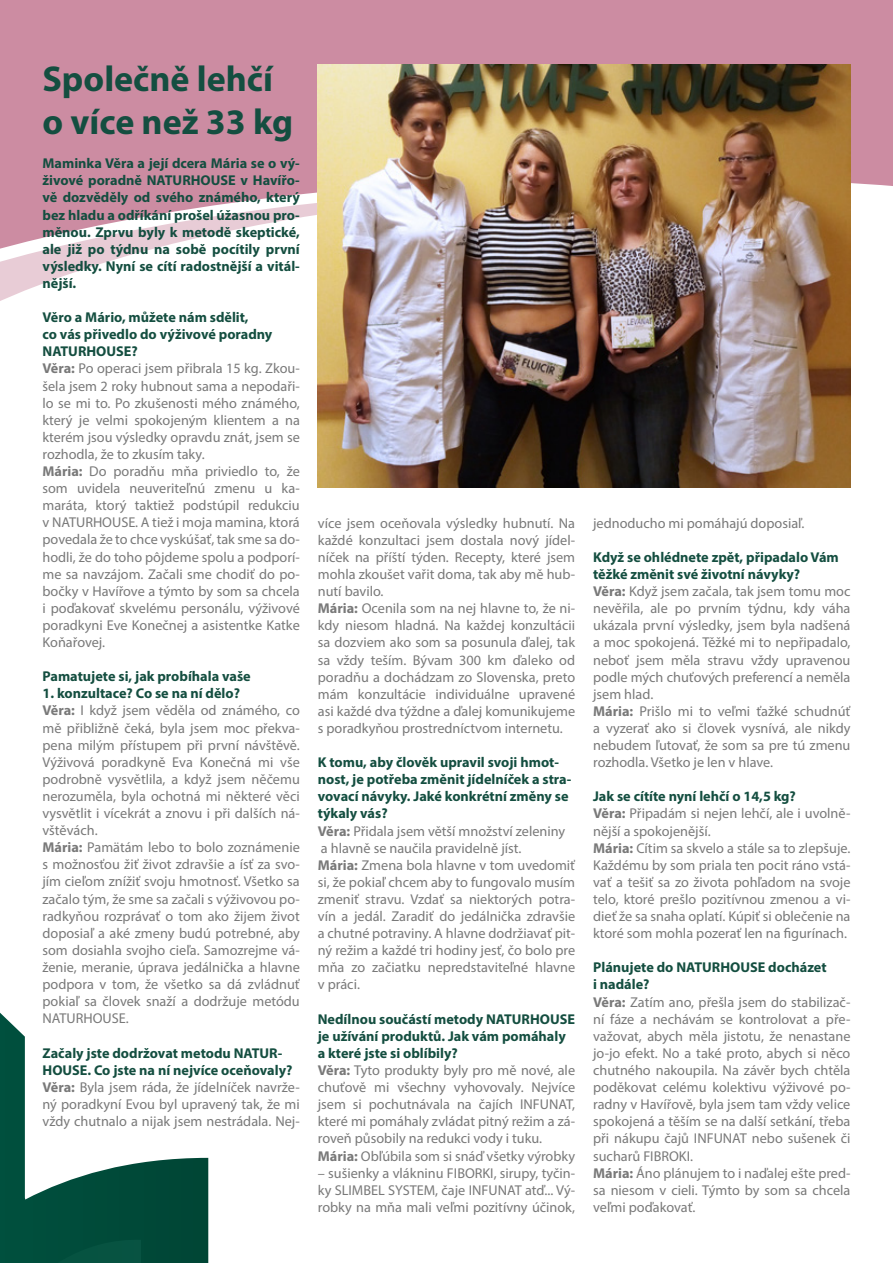
<style>
.page{position:relative;width:893px;height:1263px;background:#fff}
.page>*{position:absolute;margin:0;border:0;box-sizing:border-box;transform-origin:0 0}
.t1{font:700 36px/43.2px "Myriad Pro";color:#144e40}
.t2{font:14.25px/17.1px "Myriad Pro";color:#797979}
.t3{font:700 14.25px/17.1px "Myriad Pro";color:#144e40;text-align:justify}
.s1{font-weight:700;color:#144e40}
.s2{font-weight:700}
</style>
<div class="page">
<svg style="left:0;top:1013px;width:208px;height:250px"></svg>
<svg style="left:0;top:268px;width:851px;height:43px"></svg>
<svg style="left:0;top:0;width:893px;height:255px;background:#d198ab"></svg>
<img style="left:318px;top:64px;width:532px;height:424px">
<h1 class="t1" style="left:43px;top:56px;width:252px">Společně lehčí o více než 33 kg</h1>
<p class="t3" style="left:43px;top:154px;width:259px">Maminka Věra a její dcera Mária se o vý&shy;živové poradně NATURHOUSE v Havířo&shy;vě dozvěděly od svého známého, který bez hladu a odříkání prošel úžasnou pro&shy;měnou. Zprvu byly k metodě skeptické, ale již po týdnu na sobě pocítily první výsledky. Nyní se cítí radostnější a vitál&shy;nější.</p>
<p class="t2" style="left:43px;top:309px;width:259px"><span class="s1">Věro a Mário, můžete nám sdělit,<br>co vás přivedlo do výživové poradny NATURHOUSE?<br></span><span class="s2">Věra:</span> Po operaci jsem přibrala 15 kg. Zkou&shy;šela jsem 2 roky hubnout sama a nepodaři&shy;lo se mi to. Po zkušenosti mého známého, který je velmi spokojeným klientem a na kterém jsou výsledky opravdu znát, jsem se rozhodla, že to zkusím taky.<br><span class="s2">Mária:</span> Do poradňu mňa priviedlo to, že som uvidela neuveriteľnú zmenu u ka&shy;maráta, ktorý taktiež podstúpil redukciu v NATURHOUSE. A tiež i moja mamina, ktorá povedala že to chce vyskúšať, tak sme sa do&shy;hodli, že do toho pôjdeme spolu a podporí&shy;me sa navzájom. Začali sme chodiť do po&shy;bočky v Havířove a týmto by som sa chcela i poďakovať skvelému personálu, výživové poradkyni Eve Konečnej a asistentke Katke Koňařovej.</p>
<p class="t3" style="left:43px;top:667px;width:210px">Pamatujete si, jak probíhala vaše</p>
<p class="t2" style="left:43px;top:685px;width:259px"><span class="s1">1. konzultace? Co se na ní dělo?<br></span><span class="s2">Věra:</span> I když jsem věděla od známého, co mě přibližně čeká, byla jsem moc překva&shy;pena milým přístupem při první návštěvě.<br>Výživová poradkyně Eva Konečná mi vše podrobně vysvětlila, a když jsem něčemu nerozuměla, byla ochotná mi některé věci vysvětlit i vícekrát a znovu i při dalších ná&shy;vštěvách.<br><span class="s2">Mária:</span> Pamätám lebo to bolo zoznámenie s možnosťou žiť život zdravšie a ísť za svo&shy;jím cieľom znížiť svoju hmotnosť. Všetko sa začalo tým, že sme sa začali s výživovou po&shy;radkyňou rozprávať o tom ako žijem život doposiaľ a aké zmeny budú potrebné, aby som dosiahla svojho cieľa. Samozrejme vá&shy;ženie, meranie, úprava jedálnička a hlavne podpora v tom, že všetko sa dá zvládnuť pokiaľ sa človek snaží a dodržuje metódu NATURHOUSE.</p>
<p class="t2" style="left:43px;top:1044px;width:259px"><span class="s1">Začaly jste dodržovat metodu NATUR-HOUSE. Co jste na ní nejvíce oceňovaly?<br></span><span class="s2">Věra:</span> Byla jsem ráda, že jídelníček navrže&shy;ný poradkyní Evou byl upravený tak, že mi vždy chutnalo a nijak jsem nestrádala. Nej-</p>
<p class="t2" style="left:318px;top:514px;width:259px">více jsem oceňovala výsledky hubnutí. Na každé konzultaci jsem dostala nový jídel&shy;níček na příští týden. Recepty, které jsem mohla zkoušet vařit doma, tak aby mě hub&shy;nutí bavilo.<br><span class="s2">Mária:</span> Ocenila som na nej hlavne to, že ni&shy;kdy niesom hladná. Na každej konzultácii sa dozviem ako som sa posunula ďalej, tak sa vždy teším. Bývam 300 km ďaleko od poradňu a dochádzam zo Slovenska, preto mám konzultácie individuálne upravené asi každé dva týždne a ďalej komunikujeme s poradkyňou prostredníctvom internetu.</p>
<p class="t2" style="left:318px;top:753px;width:259px"><span class="s1">K tomu, aby člověk upravil svoji hmot&shy;nost, je potřeba změnit jídelníček a stra&shy;vovací návyky. Jaké konkrétní změny se týkaly vás?<br></span><span class="s2">Věra:</span> Přidala jsem větší množství zeleniny a hlavně se naučila pravidelně jíst.<br><span class="s2">Mária:</span> Zmena bola hlavne v tom uvedomiť si, že pokiaľ chcem aby to fungovalo musím zmeniť stravu. Vzdať sa niektorých potra&shy;vín a jedál. Zaradiť do jedálnička zdravšie a chutné potraviny. A hlavne dodržiavať pit&shy;ný režim a každé tri hodiny jesť, čo bolo pre mňa zo začiatku nepredstaviteľné hlavne v práci.</p>
<p class="t2" style="left:318px;top:1010px;width:259px"><span class="s1">Nedílnou součástí metody NATURHOUSE je užívání produktů. Jak vám pomáhaly a které jste si oblíbily?<br></span><span class="s2">Věra:</span> Tyto produkty byly pro mě nové, ale chuťově mi všechny vyhovovaly. Nejvíce jsem si pochutnávala na čajích INFUNAT, které mi pomáhaly zvládat pitný režim a zá&shy;roveň působily na redukci vody i tuku.<br><span class="s2">Mária:</span> Obľúbila som si snáď všetky výrobky</p>
<p class="t2" style="left:318px;top:1164px;width:259px;text-align:justify">– sušienky a vlákninu FIBORKI, sirupy, tyčin&shy;ky SLIMBEL SYSTEM, čaje INFUNAT atď... Vý&shy;robky na mňa mali veľmi pozitívny účinok,</p>
<p class="t2" style="left:593px;top:514px;width:213px">jednoducho mi pomáhajú doposiaľ.</p>
<p class="t2" style="left:593px;top:548px;width:259px"><span class="s1">Když se ohlédnete zpět, připadalo Vám těžké změnit své životní návyky?<br></span><span class="s2">Věra:</span> Když jsem začala, tak jsem tomu moc nevěřila, ale po prvním týdnu, kdy váha ukázala první výsledky, jsem byla nadšená a moc spokojená. Těžké mi to nepřipadalo, neboť jsem měla stravu vždy upravenou podle mých chuťových preferencí a neměla jsem hlad.<br><span class="s2">Mária:</span> Prišlo mi to veľmi ťažké schudnúť a vyzerať ako si človek vysnívá, ale nikdy nebudem ľutovať, že som sa pre tú zmenu rozhodla. Všetko je len v hlave.</p>
<p class="t2" style="left:593px;top:788px;width:259px"><span class="s1">Jak se cítíte nyní lehčí o 14,5 kg?<br></span><span class="s2">Věra:</span> Připadám si nejen lehčí, ale i uvolně&shy;nější a spokojenější.<br><span class="s2">Mária:</span> Cítim sa skvelo a stále sa to zlepšuje.<br>Každému by som priala ten pocit ráno vstá&shy;vať a tešiť sa zo života pohľadom na svoje telo, ktoré prešlo pozitívnou zmenou a vi&shy;dieť že sa snaha oplatí. Kúpiť si oblečenie na ktoré som mohla pozerať len na figurínach.</p>
<p class="t2" style="left:593px;top:959px;width:259px"><span class="s1">Plánujete do NATURHOUSE docházet<br>i nadále?<br></span><span class="s2">Věra:</span> Zatím ano, přešla jsem do stabilizač&shy;ní fáze a nechávám se kontrolovat a pře&shy;važovat, abych měla jistotu, že nenastane jo-jo efekt. No a také proto, abych si něco chutného nakoupila. Na závěr bych chtěla poděkovat celému kolektivu výživové po&shy;radny v Havířově, byla jsem tam vždy velice spokojená a těším se na další setkání, třeba při nákupu čajů INFUNAT nebo sušenek či sucharů FIBROKI.<br><span class="s2">Mária:</span> Áno plánujem to i naďalej ešte pred&shy;sa niesom v cieli. Týmto by som sa chcela veľmi poďakovať.</p>
</div>
